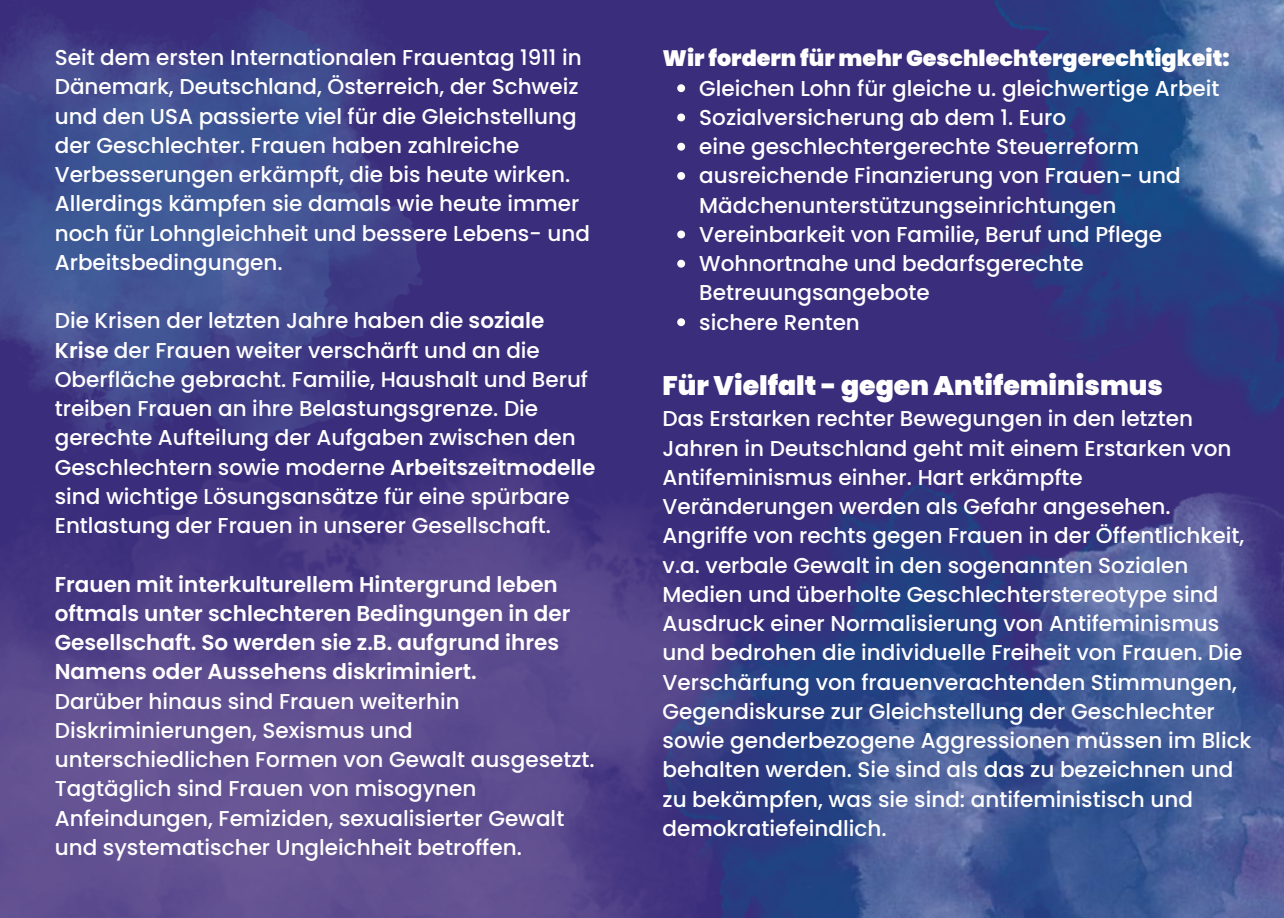
<style>
.page{position:relative;width:1284px;height:918px;background:#3a2d7b}
.page>*{position:absolute;margin:0;border:0;box-sizing:border-box;transform-origin:0 0}
.t1{font:900 26.7px "Poppins";color:#fff}
.t2{font:900 22.35px "Poppins";color:#fff}
.t3{font:500 21.6px/29.2px "Poppins";color:#fff}
.t4{font:600 21.6px/29.2px "Poppins";color:#fff}
.s1{font-weight:600}
</style>
<div class="page">
<img style="left:0;top:0;width:422px;height:411px">
<img style="left:822px;top:482px;width:462px;height:436px">
<img style="left:0;top:411px;width:822px;height:507px">
<img style="left:994px;top:0;width:290px;height:414px">
<svg style="left:677px;top:84px;width:8px;height:8px"></svg>
<svg style="left:677px;top:114px;width:8px;height:7px"></svg>
<svg style="left:677px;top:143px;width:8px;height:8px"></svg>
<svg style="left:677px;top:172px;width:8px;height:8px"></svg>
<svg style="left:677px;top:231px;width:8px;height:7px"></svg>
<svg style="left:677px;top:260px;width:8px;height:8px"></svg>
<svg style="left:677px;top:318px;width:8px;height:8px"></svg>
<p class="t3" style="left:55px;top:43px;width:537px">Seit dem ersten Internationalen Frauentag 1911 in Dänemark, Deutschland, Österreich, der Schweiz und den USA passierte viel für die Gleichstellung der Geschlechter. Frauen haben zahlreiche Verbesserungen erkämpft, die bis heute wirken.<br>Allerdings kämpfen sie damals wie heute immer noch für Lohngleichheit und bessere Lebens- und Arbeitsbedingungen.</p>
<p class="t3" style="left:55px;top:306px;width:542px">Die Krisen der letzten Jahre haben die <span class="s1">soziale Krise</span> der Frauen weiter verschärft und an die Oberfläche gebracht. Familie, Haushalt und Beruf treiben Frauen an ihre Belastungsgrenze. Die gerechte Aufteilung der Aufgaben zwischen den Geschlechtern sowie moderne <span class="s1">Arbeitszeitmodelle </span>sind wichtige Lösungsansätze für eine spürbare Entlastung der Frauen in unserer Gesellschaft.</p>
<p class="t4" style="left:55px;top:569px;width:517px">Frauen mit interkulturellem Hintergrund leben oftmals unter schlechteren Bedingungen in der Gesellschaft. So werden sie z.B. aufgrund ihres Namens oder Aussehens diskriminiert.</p>
<p class="t3" style="left:55px;top:686px;width:541px">Darüber hinaus sind Frauen weiterhin Diskriminierungen, Sexismus und unterschiedlichen Formen von Gewalt ausgesetzt.<br>Tagtäglich sind Frauen von misogynen Anfeindungen, Femiziden, sexualisierter Gewalt und systematischer Ungleichheit betroffen.</p>
<p class="t2" style="left:662px;top:43px;width:568px">Wir fordern für mehr Geschlechtergerechtigkeit:</p>
<p class="t3" style="left:699px;top:73px;width:522px">Gleichen Lohn für gleiche u. gleichwertige Arbeit Sozialversicherung ab dem 1. Euro<br>eine geschlechtergerechte Steuerreform ausreichende Finanzierung von Frauen- und Mädchenunterstützungseinrichtungen Vereinbarkeit von Familie, Beruf und Pflege Wohnortnahe und bedarfsgerechte Betreuungsangebote<br>sichere Renten</p>
<p class="t1" style="left:662px;top:367px;width:502px">Für Vielfalt - gegen Antifeminismus</p>
<p class="t3" style="left:662px;top:404px;width:590px">Das Erstarken rechter Bewegungen in den letzten Jahren in Deutschland geht mit einem Erstarken von Antifeminismus einher. Hart erkämpfte Veränderungen werden als Gefahr angesehen.<br>Angriffe von rechts gegen Frauen in der Öffentlichkeit, v.a. verbale Gewalt in den sogenannten Sozialen Medien und überholte Geschlechterstereotype sind Ausdruck einer Normalisierung von Antifeminismus und bedrohen die individuelle Freiheit von Frauen. Die Verschärfung von frauenverachtenden Stimmungen, Gegendiskurse zur Gleichstellung der Geschlechter sowie genderbezogene Aggressionen müssen im Blick behalten werden. Sie sind als das zu bezeichnen und zu bekämpfen, was sie sind: antifeministisch und demokratiefeindlich.</p>
</div>
